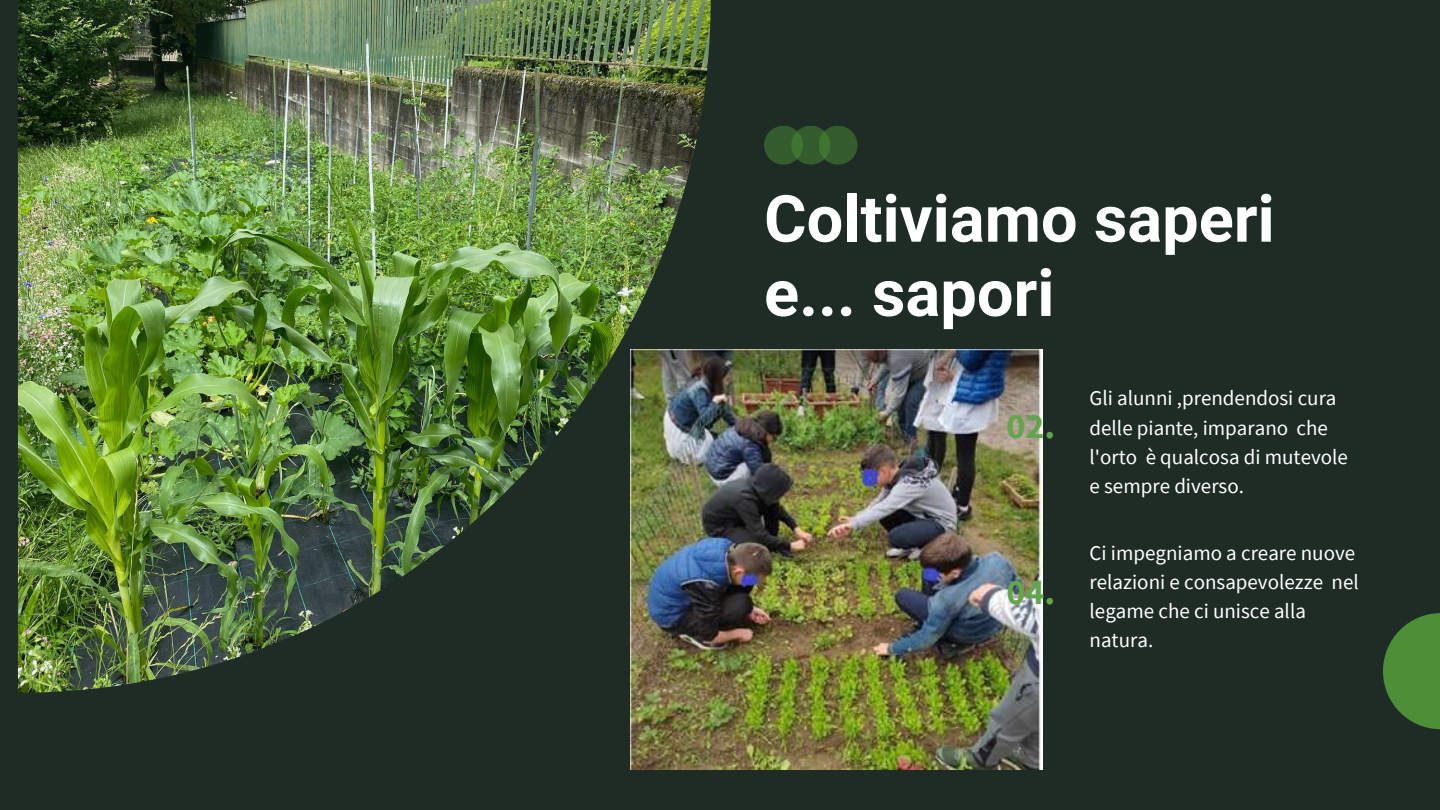
<style>
.page{position:relative;width:1440px;height:810px;background:#1e2c25}
.page>*{position:absolute;margin:0;border:0;box-sizing:border-box;transform-origin:0 0}
.t1{font:700 65px/74.2px "Roboto";color:#fff}
.t2{font:700 36px "Source Sans Pro";color:#62a64c}
.t3{font:21px/29.2px "Source Sans Pro";color:#fff}
</style>
<div class="page">
<svg style="left:1383px;top:613px;width:57px;height:116px"></svg>
<img style="left:18px;top:0;width:693px;height:693px">
<div style="left:764px;top:126px;width:39px;height:39px;background:#345c2d;border-radius:50%"></div>
<svg style="left:791px;top:126px;width:39px;height:39px"></svg>
<div style="left:819px;top:126px;width:39px;height:39px;background:linear-gradient(to right,#3c6f30,#30522b);border-radius:50%"></div>
<img style="left:630px;top:350px;width:413px;height:420px">
<h1 class="t1" style="left:764px;top:182px;width:512px">Coltiviamo saperi e... sapori</h1>
<h2 class="t2" style="left:1007px;top:403px;width:50px">02.</h2>
<h2 class="t2" style="left:1007px;top:569px;width:50px">04.</h2>
<p class="t3" style="left:1090px;top:383px;width:260px">Gli alunni ,prendendosi cura delle piante, imparano che l'orto è qualcosa di mutevole e sempre diverso.</p>
<p class="t3" style="left:1090px;top:538px;width:271px">Ci impegniamo a creare nuove relazioni e consapevolezze nel legame che ci unisce alla natura.</p>
</div>
